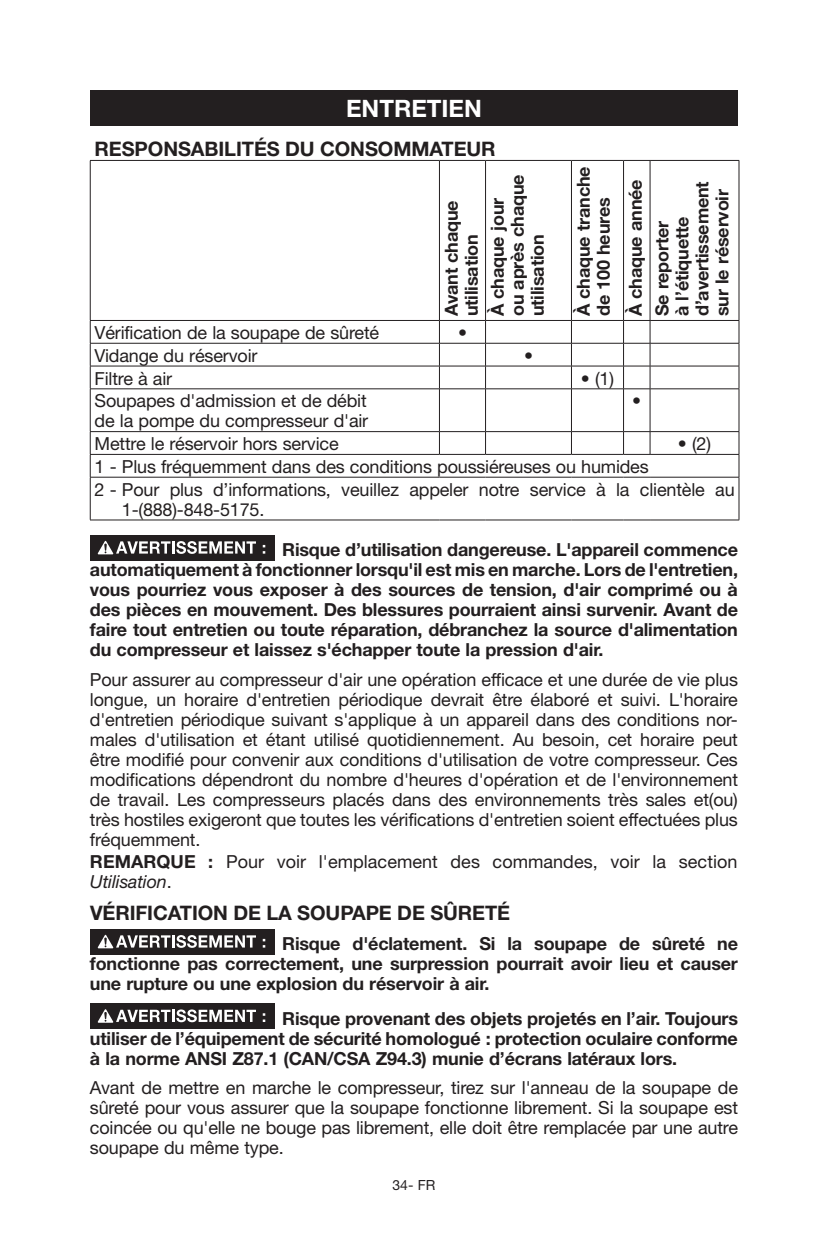
<style>
.page{position:relative;width:828px;height:1260px;background:#fff}
.page>*{position:absolute;margin:0;border:0;box-sizing:border-box;transform-origin:0 0}
.t1{font:700 24px "Helvetica Neue";color:#fff}
.t2{font:700 20px "Helvetica Neue";letter-spacing:-.005em;color:#231f20}
.t3{font:18px/20px "Helvetica Neue";letter-spacing:-.01em;color:#231f20}
.t4{font:700 18px/20px "Helvetica Neue";letter-spacing:-.01em;color:#231f20}
.t5{font:14px "Helvetica Neue";color:#231f20}
.s1{font-weight:700}
.s2{font-style:italic}
</style>
<div class="page">
<div style="left:90px;top:90px;width:648px;height:36px;background:#231f20"></div>
<hr style="left:90px;top:160px;width:349px;height:1px;background:#231f20">
<hr style="left:90px;top:161px;width:1px;height:159px;background:#231f20">
<hr style="left:439px;top:160px;width:47px;height:1px;background:#231f20">
<hr style="left:439px;top:161px;width:1px;height:159px;background:#231f20">
<hr style="left:486px;top:160px;width:85px;height:1px;background:#231f20">
<hr style="left:485px;top:161px;width:1px;height:159px;background:#231f20">
<hr style="left:571px;top:160px;width:53px;height:1px;background:#231f20">
<hr style="left:571px;top:161px;width:1px;height:159px;background:#231f20">
<svg style="left:624px;top:160px;width:26px;height:1px"></svg>
<hr style="left:623px;top:161px;width:1px;height:159px;background:#231f20">
<hr style="left:650px;top:160px;width:89px;height:1px;background:#231f20">
<hr style="left:650px;top:161px;width:1px;height:159px;background:#231f20">
<hr style="left:739px;top:161px;width:1px;height:159px;background:#231f20">
<hr style="left:90px;top:320px;width:349px;height:1px;background:#231f20">
<hr style="left:439px;top:320px;width:47px;height:1px;background:#231f20">
<hr style="left:486px;top:320px;width:85px;height:1px;background:#231f20">
<hr style="left:571px;top:320px;width:53px;height:1px;background:#231f20">
<hr style="left:650px;top:320px;width:89px;height:1px;background:#231f20">
<hr style="left:90px;top:343px;width:349px;height:1px;background:#231f20">
<hr style="left:439px;top:343px;width:47px;height:1px;background:#231f20">
<hr style="left:486px;top:343px;width:85px;height:1px;background:#231f20">
<hr style="left:571px;top:343px;width:53px;height:1px;background:#231f20">
<hr style="left:650px;top:343px;width:89px;height:1px;background:#231f20">
<hr style="left:90px;top:366px;width:349px;height:1px;background:#231f20">
<svg style="left:90px;top:321px;width:1px;height:67px"></svg>
<hr style="left:439px;top:366px;width:47px;height:1px;background:#231f20">
<svg style="left:439px;top:321px;width:1px;height:67px"></svg>
<hr style="left:486px;top:366px;width:85px;height:1px;background:#231f20">
<svg style="left:485px;top:321px;width:1px;height:67px"></svg>
<hr style="left:571px;top:366px;width:53px;height:1px;background:#231f20">
<svg style="left:571px;top:321px;width:1px;height:67px"></svg>
<hr style="left:650px;top:366px;width:89px;height:1px;background:#231f20">
<svg style="left:739px;top:321px;width:1px;height:68px"></svg>
<hr style="left:90px;top:388px;width:349px;height:1px;background:#231f20">
<hr style="left:90px;top:389px;width:1px;height:42px;background:#231f20">
<hr style="left:439px;top:388px;width:47px;height:1px;background:#231f20">
<hr style="left:439px;top:389px;width:1px;height:42px;background:#231f20">
<hr style="left:486px;top:388px;width:85px;height:1px;background:#231f20">
<hr style="left:485px;top:389px;width:1px;height:42px;background:#231f20">
<hr style="left:571px;top:388px;width:53px;height:1px;background:#231f20">
<hr style="left:571px;top:389px;width:1px;height:42px;background:#231f20">
<svg style="left:623px;top:320px;width:28px;height:69px"></svg>
<hr style="left:623px;top:389px;width:1px;height:42px;background:#231f20">
<hr style="left:650px;top:388px;width:89px;height:1px;background:#231f20">
<hr style="left:650px;top:389px;width:1px;height:42px;background:#231f20">
<hr style="left:739px;top:389px;width:1px;height:42px;background:#231f20">
<hr style="left:90px;top:431px;width:349px;height:1px;background:#231f20">
<hr style="left:439px;top:431px;width:47px;height:1px;background:#231f20">
<svg style="left:439px;top:432px;width:1px;height:22px"></svg>
<hr style="left:486px;top:431px;width:85px;height:1px;background:#231f20">
<svg style="left:485px;top:432px;width:1px;height:22px"></svg>
<hr style="left:571px;top:431px;width:53px;height:1px;background:#231f20">
<svg style="left:571px;top:432px;width:1px;height:22px"></svg>
<hr style="left:650px;top:431px;width:89px;height:1px;background:#231f20">
<hr style="left:90px;top:454px;width:349px;height:1px;background:#231f20">
<svg style="left:90px;top:432px;width:1px;height:45px"></svg>
<hr style="left:439px;top:454px;width:47px;height:1px;background:#231f20">
<hr style="left:486px;top:454px;width:85px;height:1px;background:#231f20">
<hr style="left:571px;top:454px;width:53px;height:1px;background:#231f20">
<svg style="left:623px;top:431px;width:28px;height:24px"></svg>
<hr style="left:650px;top:454px;width:89px;height:1px;background:#231f20">
<svg style="left:739px;top:432px;width:1px;height:45px"></svg>
<hr style="left:90px;top:477px;width:349px;height:1px;background:#231f20">
<hr style="left:90px;top:477px;width:1px;height:43px;background:#231f20">
<hr style="left:439px;top:477px;width:47px;height:1px;background:#231f20">
<hr style="left:486px;top:477px;width:85px;height:1px;background:#231f20">
<hr style="left:571px;top:477px;width:53px;height:1px;background:#231f20">
<svg style="left:624px;top:477px;width:26px;height:1px"></svg>
<hr style="left:650px;top:477px;width:89px;height:1px;background:#231f20">
<hr style="left:739px;top:477px;width:1px;height:43px;background:#231f20">
<hr style="left:90px;top:520px;width:349px;height:1px;background:#231f20">
<hr style="left:439px;top:520px;width:47px;height:1px;background:#231f20">
<hr style="left:486px;top:520px;width:85px;height:1px;background:#231f20">
<hr style="left:571px;top:520px;width:53px;height:1px;background:#231f20">
<svg style="left:624px;top:520px;width:26px;height:1px"></svg>
<hr style="left:650px;top:520px;width:89px;height:1px;background:#231f20">
<div style="left:90px;top:535px;width:184px;height:25px;background:#231f20"></div>
<svg style="left:98px;top:541px;width:158px;height:13px"></svg>
<svg style="left:263px;top:545px;width:2px;height:9px"></svg>
<div style="left:90px;top:929px;width:184px;height:25px;background:#231f20"></div>
<svg style="left:98px;top:935px;width:158px;height:13px"></svg>
<svg style="left:263px;top:939px;width:2px;height:9px"></svg>
<div style="left:90px;top:1004px;width:184px;height:25px;background:#231f20"></div>
<svg style="left:98px;top:1009px;width:158px;height:14px"></svg>
<svg style="left:263px;top:1013px;width:2px;height:9px"></svg>
<h1 class="t1" style="left:346px;top:94px;width:137px">ENTRETIEN</h1>
<p class="t2" style="left:95px;top:137px;width:28px">Responsabilités</p>
<p class="t2" style="left:285px;top:137px;width:51px">du consommateur</p>
<p class="t4" style="left:441px;top:316px;width:117px;rotate:-90deg">Avant chaque utilisation</p>
<p class="t4" style="left:487px;top:316px;width:143px;rotate:-90deg">À chaque jour ou après chaque utilisation</p>
<p class="t4" style="left:573px;top:316px;width:151px;rotate:-90deg">À chaque tranche de 100 heures</p>
<p class="t4" style="left:622px;top:316px;width:138px;line-height:26.6px;rotate:-90deg">À chaque année<br>Se reporter</p>
<p class="t4" style="left:672px;top:316px;width:136px;rotate:-90deg">à l’étiquette d’avertissement sur le réservoir</p>
<p class="t3" style="left:95px;top:322px;width:286px">Vérification de la soupape de sûreté</p>
<p class="t3" style="left:458px;top:322px;width:10px">•</p>
<p class="t3" style="left:95px;top:345px;width:164px">Vidange du réservoir</p>
<p class="t3" style="left:524px;top:345px;width:10px">•</p>
<p class="t3" style="left:95px;top:368px;width:79px">Filtre à air</p>
<p class="t3" style="left:581px;top:368px;width:35px">• (1)</p>
<p class="t3" style="left:95px;top:391px;width:275px">Soupapes d'admission et de débit de la pompe du compresseur d'air</p>
<p class="t3" style="left:632px;top:391px;width:10px">•</p>
<p class="t3" style="left:95px;top:433px;width:246px">Mettre le réservoir hors service</p>
<p class="t3" style="left:678px;top:433px;width:35px">• (2)</p>
<p class="t3" style="left:95px;top:455px;width:642px;line-height:22.8px">1 - Plus fréquemment dans des conditions poussiéreuses ou humides<br>2 - Pour plus d’informations, veuillez appeler notre service à la clientèle au</p>
<p class="t3" style="left:122px;top:499px;width:144px">1-(888)-848-5175.</p>
<p class="t4" style="left:90px;top:540px;width:650px;text-align:justify;text-indent:192px">Risque d’utilisation dangereuse. L'appareil commence automatiquement à fonctionner lorsqu'il est mis en marche. Lors de l'entretien, vous pourriez vous exposer à des sources de tension, d'air comprimé ou à des pièces en mouvement. Des blessures pourraient ainsi survenir. Avant de faire tout entretien ou toute réparation, débranchez la source d'alimentation du compresseur et laissez s'échapper toute la pression d'air.</p>
<p class="t3" style="left:90px;top:669px;width:650px;text-align:justify">Pour assurer au compresseur d'air une opération efficace et une durée de vie plus longue, un horaire d'entretien périodique devrait être élaboré et suivi. L'horaire d'entretien périodique suivant s'applique à un appareil dans des conditions nor&shy;males d'utilisation et étant utilisé quotidiennement. Au besoin, cet horaire peut être modifié pour convenir aux conditions d'utilisation de votre compresseur. Ces modifications dépendront du nombre d'heures d'opération et de l'environnement de travail. Les compresseurs placés dans des environnements très sales et(ou) très hostiles exigeront que toutes les vérifications d'entretien soient effectuées plus fréquemment.</p>
<p class="t3" style="left:90px;top:851px;width:649px"><span class="s1">REMARQUE :</span> Pour voir l'emplacement des commandes, voir la section<br><span class="s2">Utilisation</span>.</p>
<p class="t2" style="left:90px;top:901px;width:25px">Vérification</p>
<p class="t2" style="left:233px;top:901px;width:79px">delasoupape</p>
<p class="t2" style="left:397px;top:901px;width:75px">de sûreté</p>
<p class="t4" style="left:90px;top:934px;width:650px;text-align:justify;text-indent:192px">Risque d'éclatement. Si la soupape de sûreté ne fonctionne pas correctement, une surpression pourrait avoir lieu et causer une rupture ou une explosion du réservoir à air.</p>
<p class="t4" style="left:90px;top:1008px;width:650px;text-align:justify;text-indent:192px">Risque provenant des objets projetés en l’air. Toujours utiliser de l’équipement de sécurité homologué : protection oculaire conforme à la norme ANSI Z87.1 (CAN/CSA Z94.3) munie d’écrans latéraux lors.</p>
<p class="t3" style="left:90px;top:1078px;width:650px;text-align:justify">Avant de mettre en marche le compresseur, tirez sur l'anneau de la soupape de sûreté pour vous assurer que la soupape fonctionne librement. Si la soupape est coincée ou qu'elle ne bouge pas librement, elle doit être remplacée par une autre soupape du même type.</p>
<p class="t5" style="left:393px;top:1177px;width:44px">34- FR</p>
</div>
